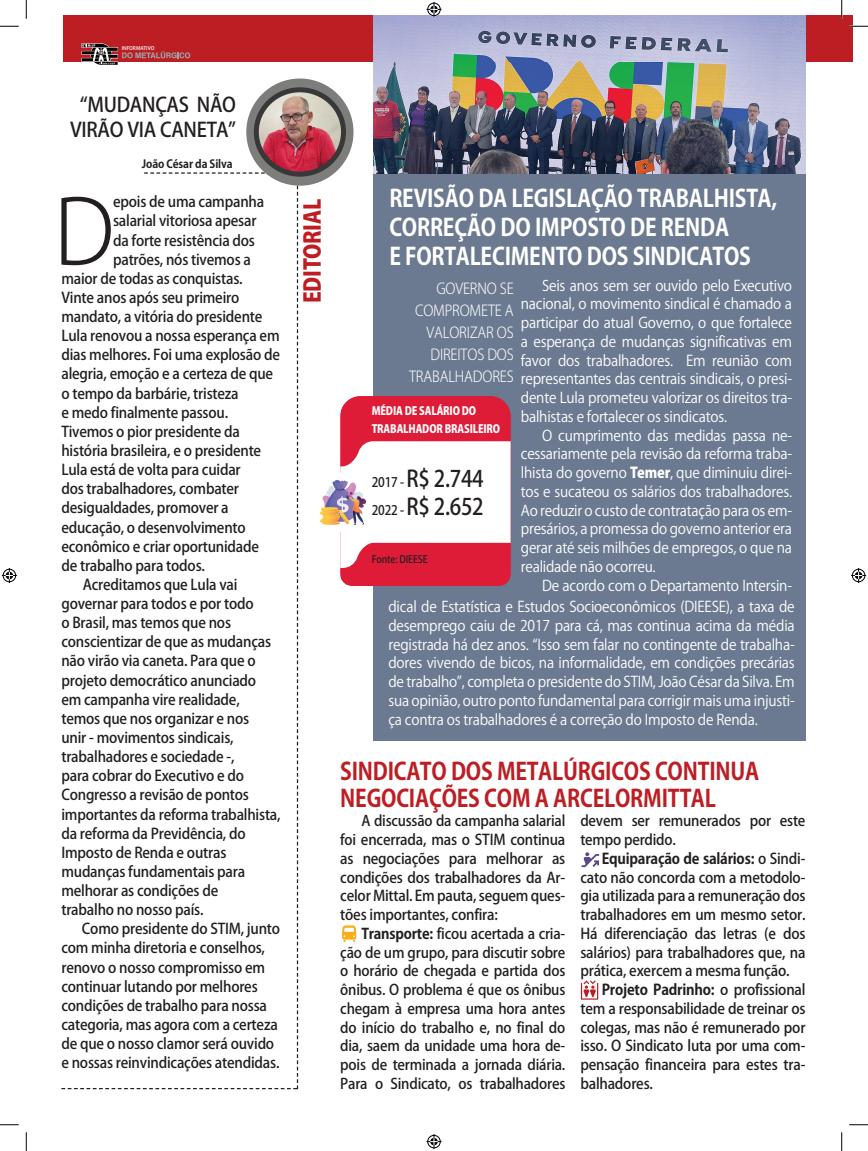
<style>
.page{position:relative;width:868px;height:1151px;background:#fff}
.page>*{position:absolute;margin:0;border:0;box-sizing:border-box;transform-origin:0 0}
.t1{font:300 88.75px "Koz Go Pr 6 N";color:#231f20;scale:.95 1}
.t2{font:700 23.75px/28.8px "Koz Go Pr 6 N";letter-spacing:-.01em;color:#fff;scale:.9 1}
.t3{font:700 23.75px/27.5px "Koz Go Pr 6 N";letter-spacing:-.01em;color:#bd1e23;scale:.9 1}
.t4{font:500 22.75px/27.2px "Koz Go Pr 6 N";letter-spacing:-.015em;color:#231f20;scale:.9 1}
.t5{font:800 22.5px "Koz Go Pr 6 N";letter-spacing:-.015em;color:#bd1e23;scale:.95 1}
.t6{font:500 20px/25px "Koz Go Pr 6 N";letter-spacing:-.015em;color:#231f20;text-align:center;scale:.95 1}
.t7{font:300 15px/22px "Koz Go Pr 6 N";letter-spacing:-.01em;color:#fff;text-align:right;scale:.9 1}
.t8{font:500 14.75px/18.8px "Koz Go Pr 6 N";letter-spacing:-.015em;color:#231f20;text-align:justify;scale:.95 1}
.t9{font:14.75px/18.8px "Koz Go Pr 6 N";letter-spacing:-.015em;color:#fff;text-align:justify;scale:.94 1}
.t10{font:500 14.62px/18.8px "Koz Go Pr 6 N";letter-spacing:-.015em;color:#231f20;text-align:justify;scale:.95 1}
.t11{font:500 14.5px "Koz Go Pr 6 N";letter-spacing:-.015em;color:#231f20;scale:.95 1}
.t12{font:800 11.38px/17.1px "Koz Go Pr 6 N";letter-spacing:-.015em;color:#fff;scale:.9 1}
.t13{font:700 11.25px "Koz Go Pr 6 N";letter-spacing:-.01em;color:#231f20;scale:.95 1}
.t14{font:500 10.25px "Koz Go Pr 6 N";letter-spacing:-.015em;color:#231f20;scale:.9 1}
.t15{font:500 5px "Koz Go Pr 6 N";color:#fff}
.s1{font-size:14.5px}
.s2{font-weight:800}
.s3{font-size:13.25px}
.s4{font-weight:700}
</style>
<div class="page">
<div style="left:373px;top:168px;width:432px;height:573px;background:#6b7a90"></div>
<div style="left:63px;top:16px;width:789px;height:46px;background:#bd1e23"></div>
<svg style="left:81px;top:43px;width:109px;height:22px"></svg>
<svg style="left:246px;top:79px;width:107px;height:107px;background:#9f7577"></svg>
<img style="left:257px;top:90px;width:43px;height:82px">
<div style="left:254px;top:87px;width:92px;height:90px;border:5px solid #373837;border-radius:50%"></div>
<svg style="left:340px;top:396px;width:170px;height:190px;background:#ef919e"></svg>
<img style="left:320px;top:474px;width:48px;height:57px">
<img style="left:373px;top:16px;width:432px;height:157px">
<svg style="left:61px;top:172px;width:237px;height:917px"></svg>
<svg style="left:342px;top:925px;width:14px;height:17px"></svg>
<svg style="left:581px;top:852px;width:18px;height:15px"></svg>
<svg style="left:581px;top:980px;width:17px;height:20px"></svg>
<svg style="left:0;top:25px;width:19px;height:2px"></svg>
<svg style="left:849px;top:25px;width:18px;height:2px"></svg>
<svg style="left:0;top:1124px;width:19px;height:1px"></svg>
<svg style="left:849px;top:1124px;width:18px;height:1px"></svg>
<svg style="left:25px;top:0;width:2px;height:19px"></svg>
<svg style="left:25px;top:1132px;width:2px;height:19px"></svg>
<svg style="left:840px;top:0;width:2px;height:19px"></svg>
<svg style="left:841px;top:1132px;width:1px;height:19px"></svg>
<svg style="left:426px;top:2px;width:15px;height:15px"></svg>
<svg style="left:426px;top:1134px;width:15px;height:15px"></svg>
<svg style="left:2px;top:568px;width:15px;height:15px"></svg>
<svg style="left:851px;top:568px;width:15px;height:15px"></svg>
<p class="t15" style="left:122px;top:45px;width:34px">INFORMATIVO</p>
<h3 class="t6" style="left:70px;top:92px;width:176px">“MUDANÇAS NÃO<br>VIRÃO VIA CANETA”</h3>
<p class="t13" style="left:142px;top:158px;width:97px">João César da Silva</p>
<h1 class="t1" style="left:54px;top:182px;width:65px">D</h1>
<p class="t8" style="left:113px;top:193px;width:161px">epois de uma campanha</p>
<p class="t8" style="left:113px;top:212px;width:152px">salarial vitoriosa apesar</p>
<p class="t8" style="left:113px;top:231px;width:151px">da forte resistência dos</p>
<p class="t8" style="left:113px;top:250px;width:147px">patrões, nós tivemos a</p>
<p class="t8" style="left:61px;top:269px;width:192px">maior de todas as conquistas.</p>
<p class="t8" style="left:61px;top:288px;width:189px">Vinte anos após seu primeiro</p>
<p class="t8" style="left:61px;top:308px;width:213px">mandato, a vitória do presidente</p>
<p class="t8" style="left:61px;top:327px;width:231px">Lula renovou a nossa esperança em</p>
<p class="t8" style="left:61px;top:346px;width:231px">dias melhores. Foi uma explosão de</p>
<p class="t8" style="left:61px;top:365px;width:224px">alegria, emoção e a certeza de que</p>
<p class="t8" style="left:61px;top:384px;width:188px">o tempo da barbárie, tristeza</p>
<p class="t8" style="left:61px;top:403px;width:177px">e medo finalmente passou.</p>
<p class="t8" style="left:61px;top:422px;width:189px">Tivemos o pior presidente da</p>
<p class="t8" style="left:61px;top:442px;width:212px">história brasileira, e o presidente</p>
<p class="t8" style="left:61px;top:461px;width:190px">Lula está de volta para cuidar</p>
<p class="t8" style="left:61px;top:480px;width:188px">dos trabalhadores, combater</p>
<p class="t8" style="left:61px;top:499px;width:178px">desigualdades, promover a</p>
<p class="t8" style="left:61px;top:518px;width:195px">educação, o desenvolvimento</p>
<p class="t8" style="left:61px;top:537px;width:209px">econômico e criar oportunidade</p>
<p class="t8" style="left:61px;top:556px;width:153px">de trabalho para todos.</p>
<p class="t8" style="left:83px;top:575px;width:164px">Acreditamos que Lula vai</p>
<p class="t8" style="left:61px;top:595px;width:204px">governar para todos e por todo</p>
<p class="t8" style="left:61px;top:614px;width:180px">o Brasil, mas temos que nos</p>
<p class="t8" style="left:61px;top:633px;width:222px">conscientizar de que as mudanças</p>
<p class="t8" style="left:61px;top:652px;width:206px">não virão via caneta. Para que o</p>
<p class="t8" style="left:61px;top:671px;width:206px">projeto democrático anunciado</p>
<p class="t8" style="left:61px;top:690px;width:189px">em campanha vire realidade,</p>
<p class="t8" style="left:61px;top:709px;width:199px">temos que nos organizar e nos</p>
<p class="t8" style="left:61px;top:728px;width:183px">unir - movimentos sindicais,</p>
<p class="t8" style="left:61px;top:748px;width:184px">trabalhadores e sociedade -,</p>
<p class="t8" style="left:61px;top:767px;width:194px">para cobrar do Executivo e do</p>
<p class="t8" style="left:61px;top:786px;width:199px">Congresso a revisão de pontos</p>
<p class="t8" style="left:61px;top:805px;width:232px">importantes da reforma trabalhista,</p>
<p class="t8" style="left:61px;top:824px;width:195px">da reforma da Previdência, do</p>
<p class="t8" style="left:61px;top:843px;width:175px">Imposto de Renda e outras</p>
<p class="t8" style="left:61px;top:862px;width:195px">mudanças fundamentais para</p>
<p class="t8" style="left:61px;top:882px;width:167px">melhorar as condições de</p>
<p class="t8" style="left:61px;top:901px;width:151px">trabalho no nosso país.</p>
<p class="t8" style="left:82px;top:920px;width:210px">Como presidente do STIM, junto</p>
<p class="t8" style="left:61px;top:939px;width:216px">com minha diretoria e conselhos,</p>
<p class="t8" style="left:61px;top:958px;width:216px">renovo o nosso compromisso em</p>
<p class="t8" style="left:61px;top:977px;width:208px">continuar lutando por melhores</p>
<p class="t8" style="left:61px;top:996px;width:218px">condições de trabalho para nossa</p>
<p class="t8" style="left:61px;top:1015px;width:229px">categoria, mas agora com a certeza</p>
<p class="t8" style="left:61px;top:1035px;width:225px">de que o nosso clamor será ouvido</p>
<p class="t8" style="left:61px;top:1054px;width:231px">e nossas reinvindicações atendidas.</p>
<h3 class="t5" style="left:300px;top:303px;width:111px;rotate:-90deg">EDITORIAL</h3>
<h2 class="t2" style="left:389px;top:185px;width:432px">REVISÃO DA LEGISLAÇÃO TRABALHISTA,<br>CORREÇÃO DO IMPOSTO DE RENDA<br>E FORTALECIMENTO DOS SINDICATOS</h2>
<p class="t7" style="left:409px;top:278px;width:118px">GOVERNO SE<br>COMPROMETE A<br>VALORIZAR OS<br>DIREITOS DOS<br>TRABALHADORES</p>
<p class="t12" style="left:371px;top:403px;width:144px">MÉDIA DE SALÁRIO DO<br>TRABALHADOR BRASILEIRO</p>
<p class="t9" style="left:521px;top:276px;width:290px;text-indent:21px"><span class="s1">S</span>eis anos sem ser ouvido pelo Executivo nacional, o movimento sindical é chamado a participar do atual Governo, o que fortalece a esperança de mudanças significativas em favor dos trabalhadores. Em reunião com representantes das centrais sindicais, o presi&shy;dente Lula prometeu valorizar os direitos tra&shy;balhistas e fortalecer os sindicatos.</p>
<p class="t9" style="left:521px;top:426px;width:290px;text-indent:21px">O cumprimento das medidas passa ne&shy;cessariamente pela revisão da reforma traba&shy;lhista do governo <span class="s2">Temer</span>, que diminuiu direi&shy;tos e sucateou os salários dos trabalhadores.<br>Ao reduzir o custo de contratação para os em&shy;presários, a promessa do governo anterior era gerar até seis milhões de empregos, o que na realidade não ocorreu.</p>
<p class="t9" style="left:542px;top:576px;width:267px">De acordo com o Departamento Intersin-</p>
<h3 class="t4" style="left:371px;top:466px;width:126px"><span class="s3">2017 -</span> R$ 2.744<br><span class="s3">2022 -</span> R$ 2.652</h3>
<p class="t14" style="left:372px;top:554px;width:63px">Fonte: DIEESE</p>
<p class="t9" style="left:388px;top:598px;width:433px">dical de Estatística e Estudos Socioeconômicos (DIEESE), a taxa de desemprego caiu de 2017 para cá, mas continua acima da média registrada há dez anos. “Isso sem falar no contingente de trabalha&shy;dores vivendo de bicos, na informalidade, em condições precárias de trabalho”, completa o presidente do STIM, João César da Silva. Em sua opinião, outro ponto fundamental para corrigir mais uma injusti&shy;ça contra os trabalhadores é a correção do Imposto de Renda.</p>
<h2 class="t3" style="left:340px;top:758px;width:467px">SINDICATO DOS METALÚRGICOS CONTINUA<br>NEGOCIAÇÕES COM A ARCELORMITTAL</h2>
<p class="t10" style="left:580px;top:812px;width:238px">devem ser remunerados por este tempo perdido.</p>
<p class="t8" style="left:580px;top:849px;width:238px;text-indent:21px"><span class="s4">Equiparação de salários:</span> o Sindi&shy;cato não concorda com a metodolo&shy;gia utilizada para a remuneração dos trabalhadores em um mesmo setor.<br>Há diferenciação das letras (e dos salários) para trabalhadores que, na prática, exercem a mesma função.</p>
<p class="t8" style="left:580px;top:981px;width:238px;text-indent:21px"><span class="s4">Projeto Padrinho:</span> o profissional tem a responsabilidade de treinar os colegas, mas não é remunerado por isso. O Sindicato luta por uma com&shy;pensação financeira para estes tra&shy;balhadores.</p>
<p class="t11" style="left:361px;top:813px;width:216px">A discussão da campanha salarial</p>
<p class="t8" style="left:340px;top:831px;width:238px"><span class="s1">foi</span> encerrada, mas o STIM continua as negociações para melhorar as condições dos trabalhadores da Ar&shy;celor Mittal. Em pauta, seguem ques&shy;tões importantes, confira:</p>
<p class="t10" style="left:340px;top:924px;width:238px;text-indent:21px"><span class="s4">Transporte:</span> ficou acertada a cria&shy;ção de um grupo, para discutir sobre o horário de chegada e partida dos ônibus. O problema é que os ônibus chegam à empresa uma hora antes do início do trabalho e, no final do dia, saem da unidade uma hora de&shy;pois de terminada a jornada diária.<br>Para o Sindicato, os trabalhadores</p>
</div>
